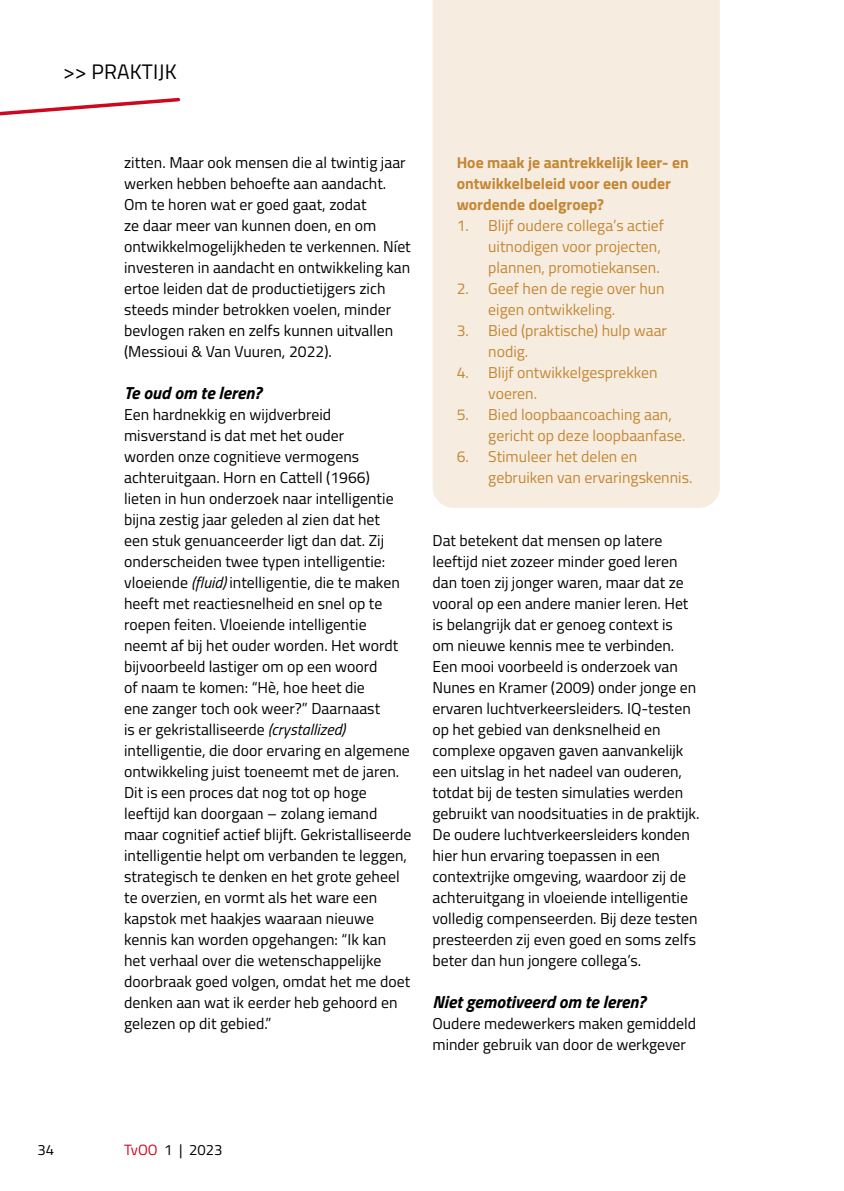
<style>
.page{position:relative;width:844px;height:1191px;background:#fff}
.page>*{position:absolute;margin:0;border:0;box-sizing:border-box;transform-origin:0 0}
.t1{font:21px "Titillium Web";letter-spacing:.01em;color:#000}
.t2{font:italic 700 17.5px "Titillium Web";color:#000}
.t3{font:15.75px/21px "Titillium Web";color:#000}
.t4{font:15.75px/21px "Titillium Web";color:#c58734}
.t5{font:700 15.75px/21px "Titillium Web";color:#c58734}
.t6{font:14.88px "Titillium Web";color:#000}
.s1{font-style:italic}
.s2{color:#cd071e}
</style>
<div class="page">
<svg style="left:0;top:97px;width:181px;height:19px"></svg>
<div style="left:432px;top:0;width:287px;height:508px;background:#f6ede0"></div>
<h1 class="t1" style="left:63px;top:56px;width:115px">&gt;&gt; PRAKTIJK</h1>
<p class="t3" style="left:124px;top:151px;width:288px">zitten. Maar ook mensen die al twintig jaar werken hebben behoefte aan aandacht.<br>Om te horen wat er goed gaat, zodat<br>ze daar meer van kunnen doen, en om ontwikkelmogelijkheden te verkennen. Níet investeren in aandacht en ontwikkeling kan ertoe leiden dat de productietijgers zich steeds minder betrokken voelen, minder bevlogen raken en zelfs kunnen uitvallen (Messioui &amp; Van Vuuren, 2022).</p>
<p class="t2" style="left:124px;top:379px;width:139px">Te oud om te leren?</p>
<p class="t3" style="left:124px;top:403px;width:289px">Een hardnekkig en wijdverbreid misverstand is dat met het ouder<br>worden onze cognitieve vermogens achteruitgaan. Horn en Cattell (1966)<br>lieten in hun onderzoek naar intelligentie bijna zestig jaar geleden al zien dat het<br>een stuk genuanceerder ligt dan dat. Zij onderscheiden twee typen intelligentie: vloeiende <span class="s1">(fluid)</span> intelligentie, die te maken heeft met reactiesnelheid en snel op te roepen feiten. Vloeiende intelligentie neemt af bij het ouder worden. Het wordt bijvoorbeeld lastiger om op een woord<br>of naam te komen: “Hè, hoe heet die<br>ene zanger toch ook weer?” Daarnaast<br>is er gekristalliseerde <span class="s1">(crystallized) </span>intelligentie, die door ervaring en algemene ontwikkeling juist toeneemt met de jaren.<br>Dit is een proces dat nog tot op hoge leeftijd kan doorgaan – zolang iemand maar cognitief actief blijft. Gekristalliseerde intelligentie helpt om verbanden te leggen, strategisch te denken en het grote geheel te overzien, en vormt als het ware een kapstok met haakjes waaraan nieuwe kennis kan worden opgehangen: “Ik kan het verhaal over die wetenschappelijke doorbraak goed volgen, omdat het me doet denken aan wat ik eerder heb gehoord en gelezen op dit gebied.”</p>
<p class="t5" style="left:456px;top:151px;width:233px">Hoe maak je aantrekkelijk leer- en ontwikkelbeleid voor een ouder wordende doelgroep?</p>
<p class="t4" style="left:488px;top:214px;width:177px;text-indent:-32px">1. Blijf oudere collega’s actief uitnodigen voor projecten, plannen, promotiekansen.</p>
<p class="t4" style="left:488px;top:277px;width:178px;text-indent:-32px">2. Geef hen de regie over hun eigen ontwikkeling.</p>
<p class="t4" style="left:488px;top:319px;width:180px;text-indent:-32px">3. Bied (praktische) hulp waar nodig.</p>
<p class="t4" style="left:488px;top:361px;width:171px;text-indent:-32px">4. Blijf ontwikkelgesprekken voeren.</p>
<p class="t4" style="left:488px;top:403px;width:198px;text-indent:-32px">5. Bied loopbaancoaching aan, gericht op deze loopbaanfase.</p>
<p class="t4" style="left:488px;top:445px;width:205px;text-indent:-32px">6. Stimuleer het delen en gebruiken van ervaringskennis.</p>
<p class="t3" style="left:432px;top:529px;width:268px">Dat betekent dat mensen op latere leeftijd niet zozeer minder goed leren dan toen zij jonger waren, maar dat ze vooral op een andere manier leren. Het is belangrijk dat er genoeg context is<br>om nieuwe kennis mee te verbinden.<br>Een mooi voorbeeld is onderzoek van Nunes en Kramer (2009) onder jonge en ervaren luchtverkeersleiders. IQ-testen op het gebied van denksnelheid en complexe opgaven gaven aanvankelijk een uitslag in het nadeel van ouderen, totdat bij de testen simulaties werden gebruikt van noodsituaties in de praktijk.<br>De oudere luchtverkeersleiders konden hier hun ervaring toepassen in een contextrijke omgeving, waardoor zij de achteruitgang in vloeiende intelligentie volledig compenseerden. Bij deze testen presteerden zij even goed en soms zelfs beter dan hun jongere collega’s.</p>
<p class="t2" style="left:432px;top:988px;width:215px">Niet gemotiveerd om te leren?</p>
<p class="t3" style="left:432px;top:1012px;width:265px">Oudere medewerkers maken gemiddeld minder gebruik van door de werkgever</p>
<p class="t6" style="left:37px;top:1139px;width:18px">34</p>
<p class="t6" style="left:124px;top:1139px;width:100px"><span class="s2">TvOO</span> 1 | 2023</p>
</div>
